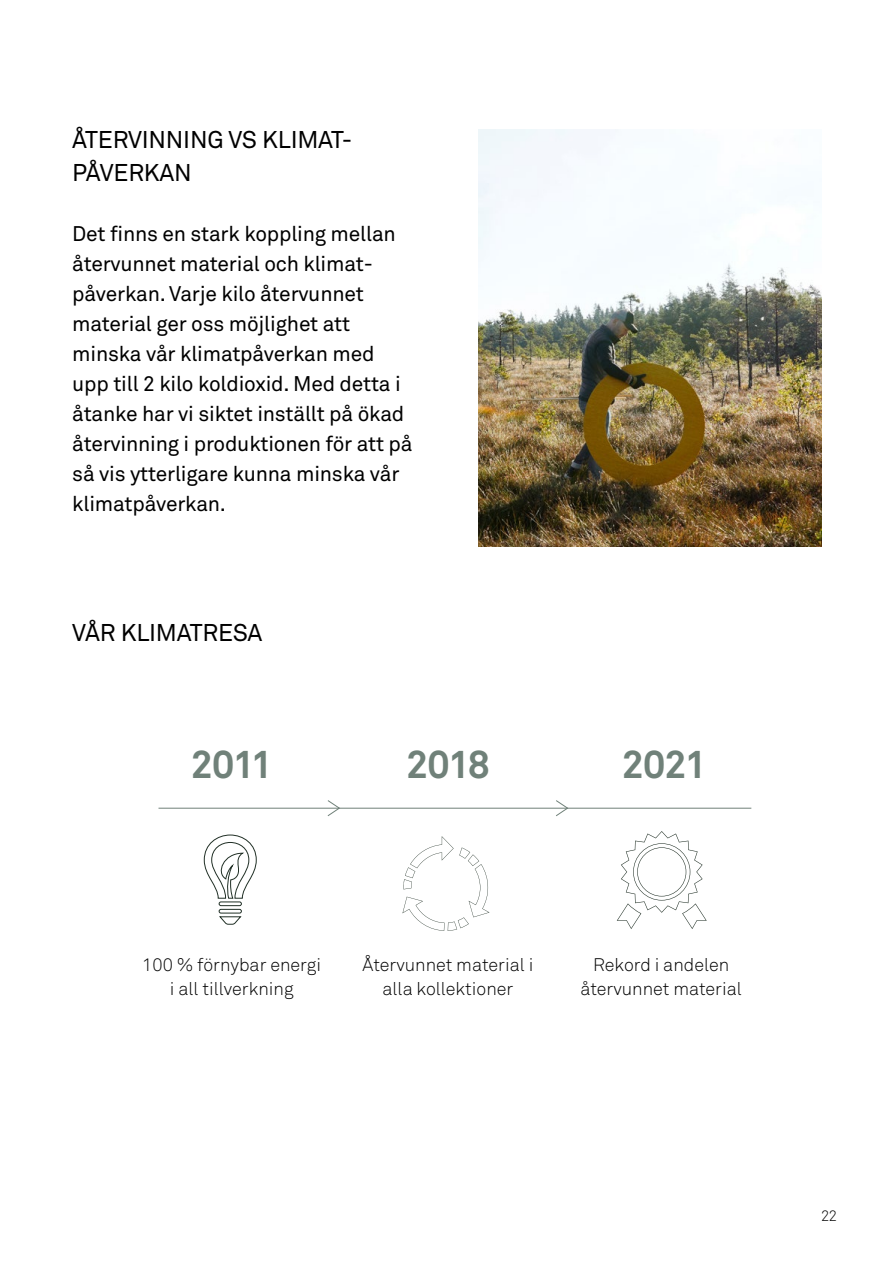
<style>
.page{position:relative;width:893px;height:1263px;background:#fff}
.page>*{position:absolute;margin:0;border:0;box-sizing:border-box;transform-origin:0 0}
.t1{font:700 39px "Akkurat";letter-spacing:-.045em;color:#708179}
.t2{font:24px/33px "Akkurat";letter-spacing:-.01em;color:#000}
.t3{font:21px/30px "Akkurat";letter-spacing:-.01em;color:#000}
.t4{font:300 18px/24px "Akkurat";color:#000;text-align:center}
.t5{font:300 15px "Akkurat";color:#000}
</style>
<div class="page">
<img style="left:479px;top:129px;width:342px;height:417px">
<svg style="left:402px;top:836px;width:88px;height:95px"></svg>
<hr style="left:158px;top:808px;width:593px;height:1px;background:#708179">
<svg style="left:327px;top:800px;width:14px;height:16px"></svg>
<svg style="left:555px;top:800px;width:14px;height:16px"></svg>
<svg style="left:617px;top:831px;width:90px;height:98px"></svg>
<svg style="left:204px;top:834px;width:53px;height:91px"></svg>
<p class="t2" style="left:72px;top:123px;width:282px">ÅTERVINNING VS KLIMAT-<br>PÅVERKAN</p>
<p class="t3" style="left:72px;top:218px;width:342px">Det finns en stark koppling mellan återvunnet material och klimat&shy;påverkan. Varje kilo återvunnet material ger oss möjlighet att minska vår klimatpåverkan med upp till 2 kilo koldioxid. Med detta i åtanke har vi siktet inställt på ökad återvinning i produktionen för att på så vis ytterligare kunna minska vår klimatpåverkan.</p>
<p class="t2" style="left:72px;top:616px;width:192px">VÅR KLIMATRESA</p>
<h1 class="t1" style="left:191px;top:739px;width:83px">2011</h1>
<h1 class="t1" style="left:406px;top:739px;width:85px">2018</h1>
<h1 class="t1" style="left:622px;top:739px;width:86px">2021</h1>
<p class="t4" style="left:142px;top:952px;width:181px">100 % förnybar energi i all tillverkning</p>
<p class="t4" style="left:363px;top:952px;width:172px">Återvunnet material i alla kollektioner</p>
<p class="t4" style="left:580px;top:952px;width:163px">Rekord i andelen återvunnet material</p>
<p class="t5" style="left:821px;top:1206px;width:18px">22</p>
</div>
